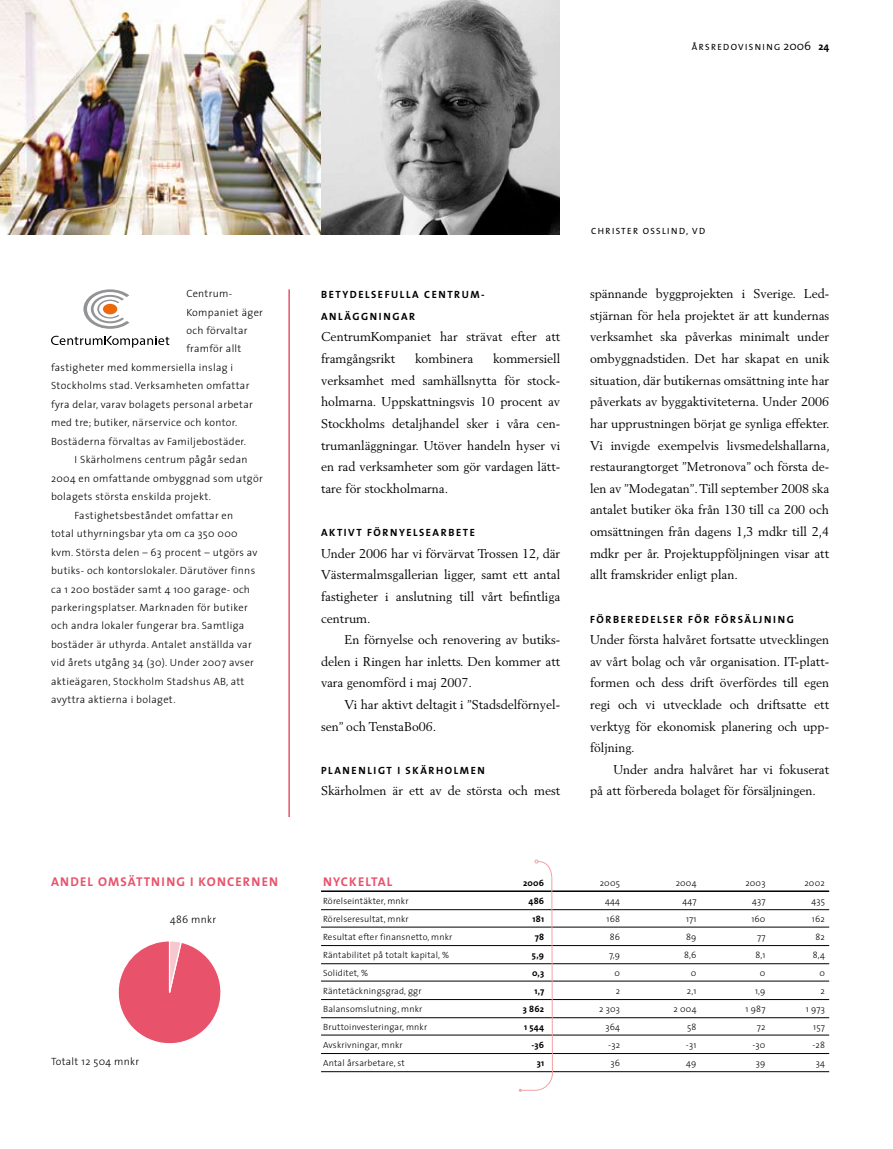
<style>
.page{position:relative;width:893px;height:1149px;background:#fff}
.page>*{position:absolute;margin:0;border:0;box-sizing:border-box;transform-origin:0 0}
.t1{font:700 12.75px "The Sans";letter-spacing:.09em;color:#e8526b}
.t2{font:12.6px/21.6px "Berling";color:#000;text-align:justify}
.t3{font:300 10.5px "The Sans";letter-spacing:.03em;color:#000}
.t4{font:700 10.5px/21.6px "The Sans";letter-spacing:.15em;color:#000}
.t5{font:300 9px "The Sans";letter-spacing:.02em;color:#000}
.t6{font:9px "The Sans";letter-spacing:.15em;color:#000}
.t7{font:700 9px "The Sans";letter-spacing:.02em;color:#000}
.s1{font-weight:300;font-size:12px}
.s2{font-weight:700;font-size:10.5px}
</style>
<div class="page">
<hr style="left:288px;top:289px;width:2px;height:527px;background:#e8526b">
<img style="left:0;top:0;width:321px;height:234px">
<svg style="left:321px;top:0;width:238px;height:234px;background:#969696"></svg>
<svg style="left:83px;top:289px;width:46px;height:40px"></svg>
<div style="left:103px;top:304px;width:14px;height:10px;background:#eb690a;border-radius:50%"></div>
<svg style="left:51px;top:335px;width:118px;height:12px"></svg>
<hr style="left:321px;top:890px;width:508px;height:1px;background:#000">
<hr style="left:321px;top:909px;width:508px;height:1px;background:#000">
<hr style="left:321px;top:926px;width:508px;height:1px;background:#000">
<hr style="left:321px;top:945px;width:508px;height:1px;background:#000">
<hr style="left:321px;top:963px;width:508px;height:1px;background:#000">
<hr style="left:321px;top:980px;width:508px;height:1px;background:#000">
<hr style="left:321px;top:998px;width:508px;height:1px;background:#000">
<hr style="left:321px;top:1017px;width:508px;height:1px;background:#000">
<hr style="left:321px;top:1034px;width:508px;height:1px;background:#000">
<hr style="left:321px;top:1052px;width:508px;height:1px;background:#000">
<hr style="left:321px;top:1071px;width:508px;height:1px;background:#000">
<svg style="left:519px;top:859px;width:34px;height:232px"></svg>
<svg style="left:118px;top:941px;width:103px;height:103px"></svg>
<p class="t6" style="left:692px;top:40px;width:139px">ÅRSREDOVISNING <span class="s1">2006</span> <span class="s2">24</span></p>
<p class="t3" style="left:186px;top:285px;width:47px">Centrum-</p>
<p class="t3" style="left:186px;top:303px;width:78px">Kompaniet äger</p>
<p class="t3" style="left:186px;top:322px;width:63px">och förvaltar</p>
<p class="t3" style="left:186px;top:340px;width:57px">framför allt</p>
<p class="t3" style="left:51px;top:358px;width:184px">fastigheter med kommersiella inslag i</p>
<p class="t3" style="left:51px;top:377px;width:200px">Stockholms stad. Verksamheten omfattar</p>
<p class="t3" style="left:51px;top:395px;width:203px">fyra delar, varav bolagets personal arbetar</p>
<p class="t3" style="left:51px;top:414px;width:188px">med tre; butiker, närservice och kontor.</p>
<p class="t3" style="left:51px;top:432px;width:197px">Bostäderna förvaltas av Familjebostäder.</p>
<p class="t3" style="left:74px;top:451px;width:175px">I Skärholmens centrum pågår sedan</p>
<p class="t3" style="left:51px;top:469px;width:213px">2004 en omfattande ombyggnad som utgör</p>
<p class="t3" style="left:51px;top:488px;width:162px">bolagets största enskilda projekt.</p>
<p class="t3" style="left:74px;top:506px;width:160px">Fastighetsbeståndet omfattar en</p>
<p class="t3" style="left:51px;top:524px;width:188px">total uthyrningsbar yta om ca 350 000</p>
<p class="t3" style="left:51px;top:543px;width:208px">kvm. Största delen – 63 procent – utgörs av</p>
<p class="t3" style="left:51px;top:561px;width:206px">butiks- och kontorslokaler. Därutöver finns</p>
<p class="t3" style="left:51px;top:580px;width:200px">ca 1 200 bostäder samt 4 100 garage- och</p>
<p class="t3" style="left:51px;top:598px;width:198px">parkeringsplatser. Marknaden för butiker</p>
<p class="t3" style="left:51px;top:617px;width:195px">och andra lokaler fungerar bra. Samtliga</p>
<p class="t3" style="left:51px;top:635px;width:202px">bostäder är uthyrda. Antalet anställda var</p>
<p class="t3" style="left:51px;top:654px;width:204px">vid årets utgång 34 (30). Under 2007 avser</p>
<p class="t3" style="left:51px;top:672px;width:195px">aktieägaren, Stockholm Stadshus AB, att</p>
<p class="t3" style="left:51px;top:690px;width:126px">avyttra aktierna i bolaget.</p>
<p class="t4" style="left:321px;top:283px;width:165px">B ETYDELSEFULLA CENTRUM-<br>AN LÄGGN INGAR</p>
<p class="t2" style="left:321px;top:326px;width:241px">CentrumKompaniet har strävat efter att framgångsrikt</p>
<p class="t2" style="left:321px;top:347px;width:241px;text-indent:172px">kommersiell verksamhet med samhällsnytta för stock&shy;holmarna. Uppskattningsvis 10 procent av Stockholms detaljhandel sker i våra cen&shy;trumanläggningar. Utöver handeln hyser vi en rad verksamheter som gör vardagen lät - tare för stockholmarna.</p>
<p class="t4" style="left:321px;top:521px;width:155px">AKTIVT FÖRNYELSEARBETE</p>
<p class="t2" style="left:321px;top:542px;width:241px">Under 2006 har vi förvärvat Trossen 12, där Västermalmsgallerian ligger, samt ett antal fastigheter i anslutning till vårt befintliga centrum.</p>
<p class="t2" style="left:321px;top:628px;width:241px;text-indent:23px">En förnyelse och renovering av butiks&shy;delen i Ringen har inletts. Den kommer att vara genomförd i maj 2007.</p>
<p class="t2" style="left:321px;top:693px;width:241px;text-indent:23px">Vi har aktivt deltagit i ”Stadsdelförnyel&shy;sen” och TenstaBo06.</p>
<p class="t4" style="left:321px;top:759px;width:164px">P LAN EN LIGT I S KÄRHOLMEN</p>
<p class="t2" style="left:321px;top:779px;width:241px">Skärholmen är ett av de största och mest</p>
<p class="t2" style="left:415px;top:347px;width:60px">kombinera</p>
<p class="t6" style="left:591px;top:224px;width:14px">CHRISTER</p>
<p class="t6" style="left:643px;top:224px;width:15px">OSSLIND</p>
<p class="t6" style="left:686px;top:224px;width:21px">, VD</p>
<p class="t2" style="left:590px;top:283px;width:241px">spännande byggprojekten i Sverige. Led&shy;stjärnan för hela projektet är att kundernas verksamhet ska påverkas minimalt under ombyggnadstiden. Det har skapat en unik situation, där butikernas omsättning inte har påverkats av byggaktiviteterna. Under 2006 har upprustningen börjat ge synliga effekter.<br>Vi invigde exempelvis livsmedelshallarna, restaurangtorget ”Metronova” och första de&shy;len av ”Modegatan”. Till september 2008 ska antalet butiker öka från 130 till ca 200 och omsättningen från dagens 1,3 mdkr till 2,4 mdkr per år. Projektuppföljningen visar att allt framskrider enligt plan.</p>
<p class="t4" style="left:590px;top:607px;width:205px">F ÖRBEREDELSER FÖR FÖRSÄLJN ING</p>
<p class="t2" style="left:590px;top:628px;width:241px">Under första halvåret fortsatte utvecklingen av vårt bolag och vår organisation. IT-platt&shy;formen och dess drift överfördes till egen regi och vi utvecklade och driftsatte ett verktyg för ekonomisk planering och upp&shy;följning.</p>
<p class="t2" style="left:590px;top:758px;width:241px;text-indent:23px">Under andra halvåret har vi fokuserat på att förbereda bolaget för försäljningen.</p>
<p class="t1" style="left:51px;top:870px;width:28px">ANDEL</p>
<p class="t1" style="left:98px;top:870px;width:31px">OMSÄTT</p>
<p class="t1" style="left:151px;top:870px;width:85px">NING I KONCER</p>
<p class="t1" style="left:251px;top:870px;width:28px">NEN</p>
<p class="t1" style="left:323px;top:870px;width:71px">NYCKELTAL</p>
<p class="t7" style="left:523px;top:875px;width:23px">2006</p>
<p class="t5" style="left:600px;top:875px;width:22px">2005</p>
<p class="t5" style="left:676px;top:875px;width:22px">2004</p>
<p class="t5" style="left:745px;top:875px;width:22px">2003</p>
<p class="t5" style="left:804px;top:875px;width:22px">2002</p>
<p class="t5" style="left:323px;top:893px;width:87px">Rörelseintäkter, mnkr</p>
<p class="t7" style="left:528px;top:893px;width:17px">486</p>
<p class="t5" style="left:605px;top:893px;width:16px">444</p>
<p class="t5" style="left:683px;top:893px;width:15px">447</p>
<p class="t5" style="left:752px;top:893px;width:15px">437</p>
<p class="t5" style="left:811px;top:893px;width:15px">435</p>
<p class="t5" style="left:323px;top:911px;width:87px">Rörelseresultat, mnkr</p>
<p class="t7" style="left:533px;top:911px;width:13px">181</p>
<p class="t5" style="left:606px;top:911px;width:15px">168</p>
<p class="t5" style="left:686px;top:911px;width:12px">171</p>
<p class="t5" style="left:751px;top:911px;width:16px">160</p>
<p class="t5" style="left:812px;top:911px;width:14px">162</p>
<p class="t5" style="left:323px;top:929px;width:131px">Resultat efter finansnetto, mnkr</p>
<p class="t7" style="left:535px;top:929px;width:11px">78</p>
<p class="t5" style="left:610px;top:929px;width:12px">86</p>
<p class="t5" style="left:686px;top:929px;width:12px">89</p>
<p class="t5" style="left:757px;top:929px;width:10px">77</p>
<p class="t5" style="left:815px;top:929px;width:11px">82</p>
<p class="t5" style="left:323px;top:947px;width:127px">Räntabilitet på totalt kapital, %</p>
<p class="t7" style="left:532px;top:947px;width:14px">5,9</p>
<p class="t5" style="left:609px;top:947px;width:12px">7,9</p>
<p class="t5" style="left:684px;top:947px;width:14px">8,6</p>
<p class="t5" style="left:755px;top:947px;width:12px">8,1</p>
<p class="t5" style="left:813px;top:947px;width:14px">8,4</p>
<p class="t5" style="left:323px;top:965px;width:46px">Soliditet, %</p>
<p class="t7" style="left:532px;top:965px;width:14px">0,3</p>
<p class="t5" style="left:614px;top:965px;width:7px">0</p>
<p class="t5" style="left:691px;top:965px;width:7px">0</p>
<p class="t5" style="left:760px;top:965px;width:7px">0</p>
<p class="t5" style="left:819px;top:965px;width:7px">0</p>
<p class="t5" style="left:323px;top:983px;width:100px">Räntetäckningsgrad, ggr</p>
<p class="t7" style="left:534px;top:983px;width:11px">1,7</p>
<p class="t5" style="left:616px;top:983px;width:6px">2</p>
<p class="t5" style="left:687px;top:983px;width:11px">2,1</p>
<p class="t5" style="left:755px;top:983px;width:12px">1,9</p>
<p class="t5" style="left:821px;top:983px;width:6px">2</p>
<p class="t5" style="left:323px;top:1001px;width:101px">Balansomslutning, mnkr</p>
<p class="t7" style="left:523px;top:1001px;width:23px">3 862</p>
<p class="t5" style="left:599px;top:1001px;width:22px">2 303</p>
<p class="t5" style="left:673px;top:1001px;width:24px">2 004</p>
<p class="t5" style="left:745px;top:1001px;width:21px">1 987</p>
<p class="t5" style="left:806px;top:1001px;width:21px">1 973</p>
<p class="t5" style="left:323px;top:1019px;width:106px">Bruttoinvesteringar, mnkr</p>
<p class="t7" style="left:524px;top:1019px;width:21px">1 544</p>
<p class="t5" style="left:605px;top:1019px;width:16px">364</p>
<p class="t5" style="left:687px;top:1019px;width:11px">58</p>
<p class="t5" style="left:757px;top:1019px;width:10px">72</p>
<p class="t5" style="left:813px;top:1019px;width:13px">157</p>
<p class="t5" style="left:323px;top:1037px;width:81px">Avskrivningar, mnkr</p>
<p class="t7" style="left:531px;top:1037px;width:14px">-36</p>
<p class="t5" style="left:608px;top:1037px;width:13px">-32</p>
<p class="t5" style="left:686px;top:1037px;width:12px">-31</p>
<p class="t5" style="left:752px;top:1037px;width:15px">-30</p>
<p class="t5" style="left:812px;top:1037px;width:14px">-28</p>
<p class="t5" style="left:323px;top:1055px;width:83px">Antal årsarbetare, st</p>
<p class="t7" style="left:537px;top:1055px;width:9px">31</p>
<p class="t5" style="left:610px;top:1055px;width:11px">36</p>
<p class="t5" style="left:686px;top:1055px;width:12px">49</p>
<p class="t5" style="left:756px;top:1055px;width:11px">39</p>
<p class="t5" style="left:816px;top:1055px;width:11px">34</p>
<p class="t3" style="left:170px;top:910px;width:48px">486 mnkr</p>
<p class="t3" style="left:51px;top:1052px;width:90px">Totalt 12 504 mnkr</p>
</div>
